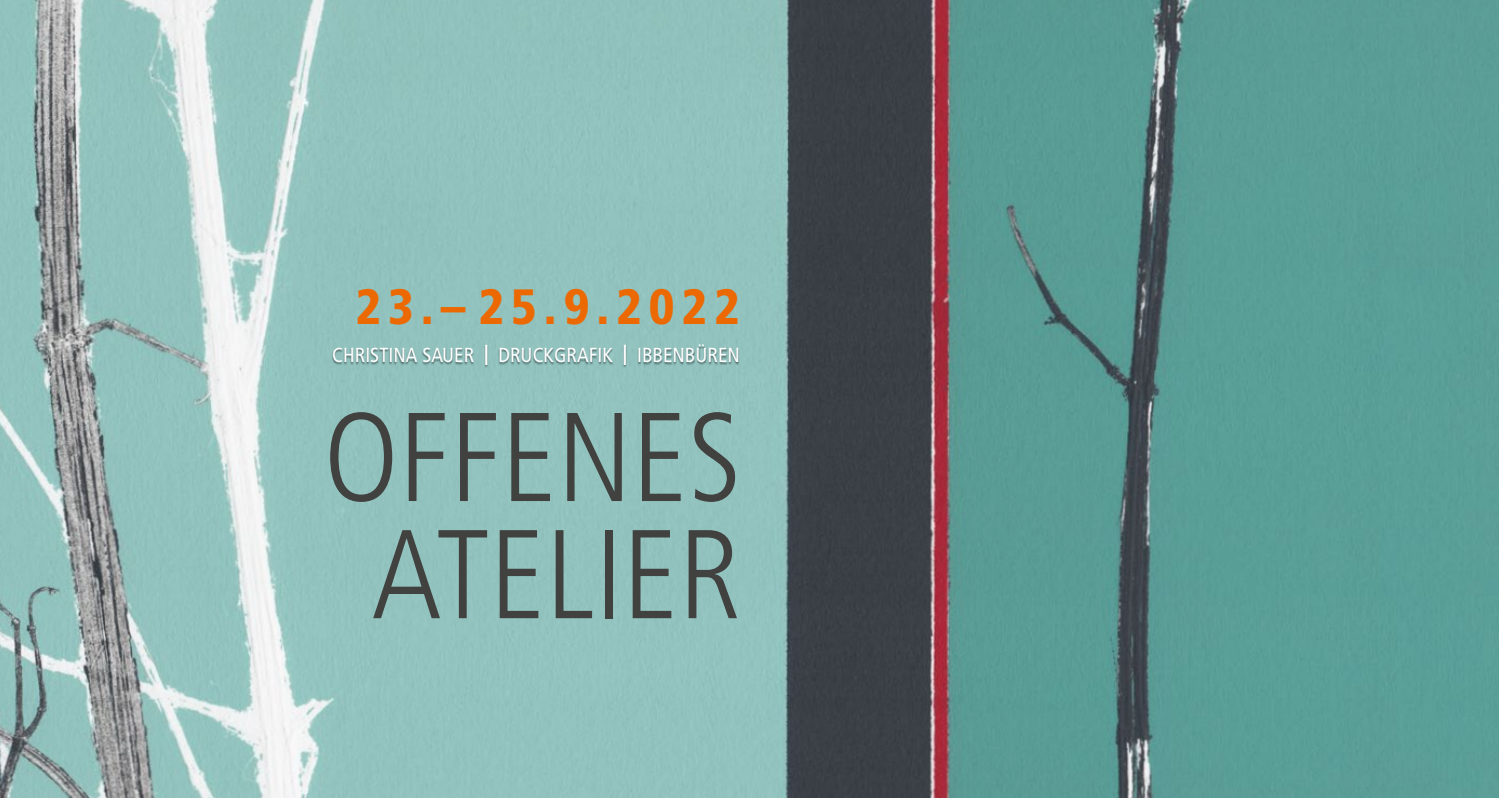
<style>
.page{position:relative;width:1499px;height:798px;background:#fff}
.page>*{position:absolute;margin:0;border:0;box-sizing:border-box;transform-origin:0 0}
.t1{font:300 condensed 126px/117px "Frutiger";color:#414140;text-align:center}
.t2{font:900 condensed 49.5px "Frutiger";letter-spacing:.14em;color:#ec6801}
.t3{font:condensed 20.25px "Frutiger";color:#fff}
.s1{font-weight:900}
</style>
<div class="page">
<img style="left:0;top:0;width:1499px;height:797px">
<div style="left:332px;top:345px;width:408px;height:22px;background:#000;opacity:.4"></div>
<h2 class="t2" style="left:355px;top:277px;width:386px">23.– 25.9.2022</h2>
<p class="t3" style="left:332px;top:343px;width:409px">CHRISTINA SAUER <span class="s1">|</span> DRUCKGRAFIK <span class="s1">|</span> IBBENBÜREN</p>
<h1 class="t1" style="left:324px;top:400px;width:419px">OFFENES<br>ATELIER</h1>
</div>
